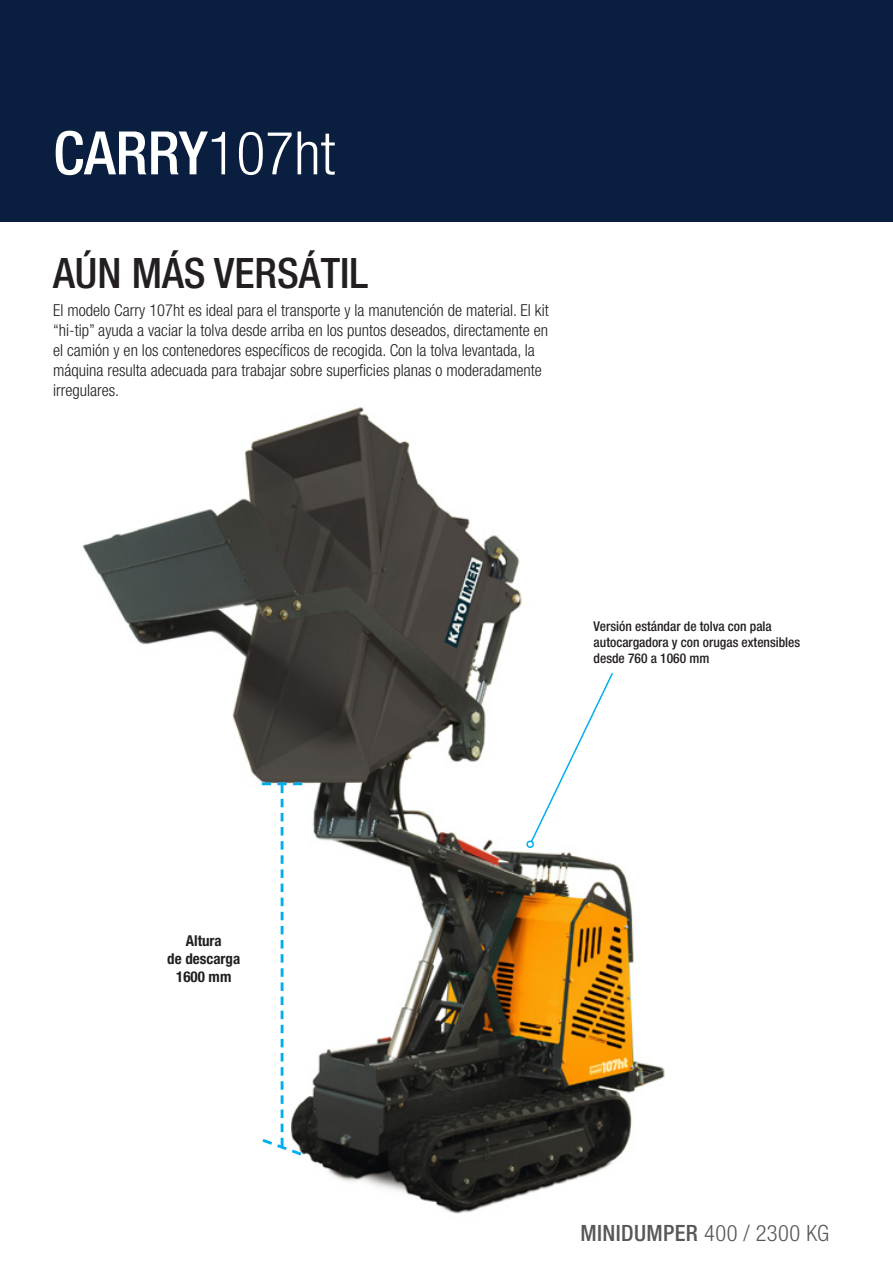
<style>
.page{position:relative;width:893px;height:1263px;background:#fff}
.page>*{position:absolute;margin:0;border:0;box-sizing:border-box;transform-origin:0 0}
.KI_Apertura_macchina{font:500 condensed 60px "Helvetica Neue";color:#fff}
.KI_Titolo_intro_macc{font:500 condensed 42px "Helvetica Neue";color:#231f20}
.t1{font:500 condensed 22.5px "Helvetica Neue";letter-spacing:.015em;color:#57585a}
.KI_Testo_intro_macch{font:300 condensed 16.5px/19.8px "Helvetica Neue";color:#231f20}
.KI_Testo_descrizione{font:700 condensed 15px "Helvetica Neue";color:#231f20}
.KI_Testi_callout_fot{font:500 condensed 13.5px/16.2px "Helvetica Neue";color:#231f20}
.s1{font-weight:300}
</style>
<div class="page">
<img style="left:82px;top:407px;width:583px;height:807px">
<div style="left:0;top:0;width:893px;height:221px;background:#0a1e3f"></div>
<svg style="left:259px;top:782px;width:46px;height:376px"></svg>
<svg style="left:525px;top:672px;width:89px;height:177px"></svg>
<p class="KI_Apertura_macchina" style="left:53px;top:117px;width:284px">CARRY<span class="s1">107ht</span></p>
<p class="KI_Titolo_intro_macc" style="left:53px;top:248px;width:316px">AÚN MÁS VERSÁTIL</p>
<p class="KI_Testo_intro_macch" style="left:53px;top:300px;width:497px">El modelo Carry 107ht es ideal para el transporte y la manutención de material. El kit “hi-tip” ayuda a vaciar la tolva desde arriba en los puntos deseados, directamente en el camión y en los contenedores específicos de recogida. Con la tolva levantada, la máquina resulta adecuada para trabajar sobre superficies planas o moderadamente irregulares.</p>
<p class="KI_Testi_callout_fot" style="left:594px;top:618px;width:208px">Versión estándar de tolva con pala autocargadora y con orugas extensibles desde 760 a 1060 mm</p>
<p class="KI_Testo_descrizione" style="left:186px;top:932px;width:38px">Altura</p>
<p class="KI_Testo_descrizione" style="left:167px;top:950px;width:75px">de descarga</p>
<p class="KI_Testo_descrizione" style="left:176px;top:968px;width:57px">1600 mm</p>
<h3 class="t1" style="left:581px;top:1219px;width:250px">MINIDUMPER <span class="s1">400 / 2300 KG</span></h3>
</div>
